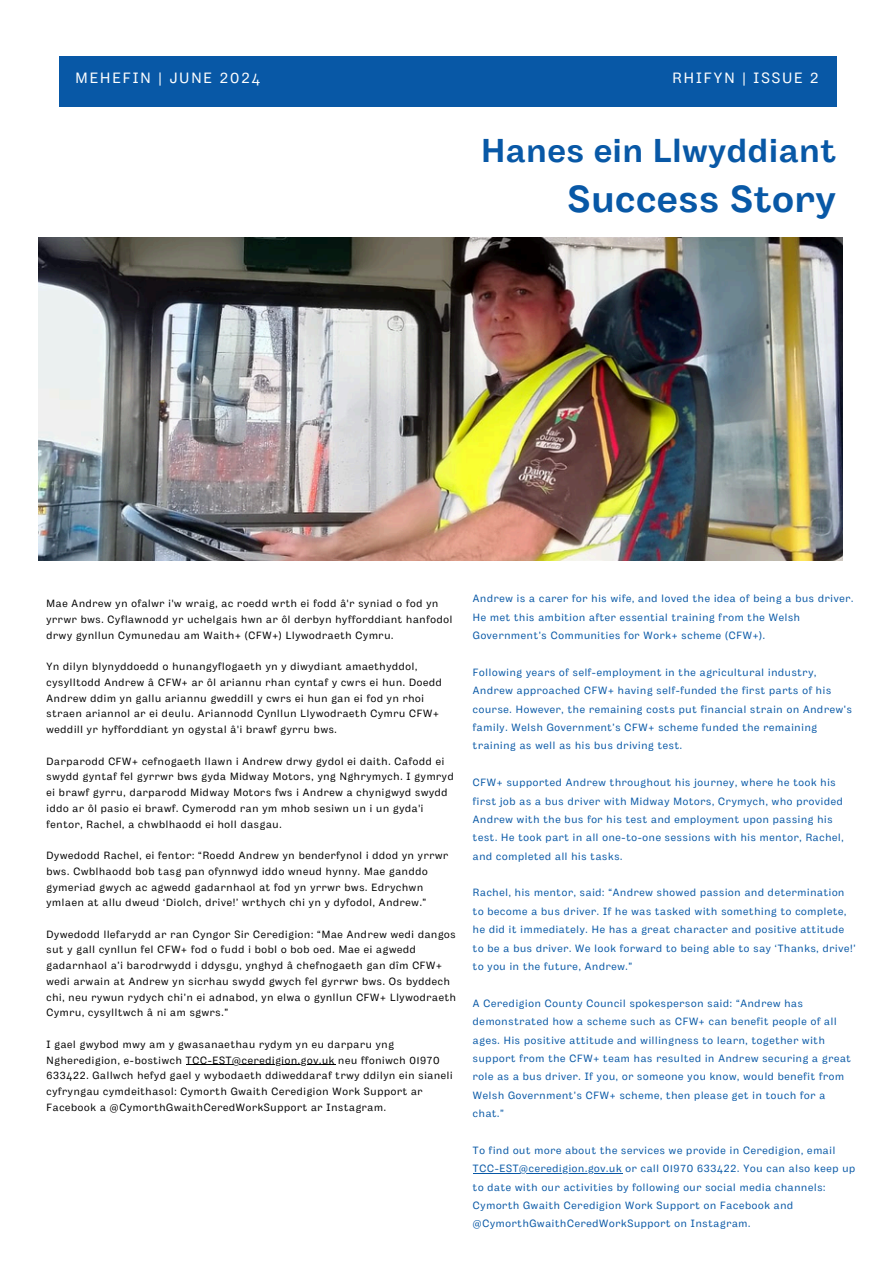
<style>
.page{position:relative;width:894px;height:1264px;background:#fff}
.page>*{position:absolute;margin:0;border:0;box-sizing:border-box;transform-origin:0 0}
.t1{font:700 37.5px "Body Grotesque";letter-spacing:.03em;color:#0858a6}
.t2{font:700 33px "Body Grotesque";letter-spacing:.03em;color:#0858a6}
.t3{font:14.85px "Body Grotesque";letter-spacing:.14em;color:#fff}
.t4{font:10.5px/15.8px "Body Grotesque";letter-spacing:.07em;color:#000}
.t5{font:10.5px/18.5px "Body Grotesque";letter-spacing:.07em;color:#0858a6}
</style>
<div class="page">
<img style="left:39px;top:237px;width:803px;height:323px">
<div style="left:59px;top:56px;width:776px;height:51px;background:#0858a6"></div>
<hr style="left:473px;top:1173px;width:149px;height:1px;background:#0858a6">
<hr style="left:186px;top:1064px;width:149px;height:1px;background:#000">
<p class="t3" style="left:75px;top:69px;width:186px">MEHEFIN | JUNE 2024</p>
<p class="t3" style="left:672px;top:69px;width:147px">RHIFYN | ISSUE 2</p>
<p class="t2" style="left:481px;top:131px;width:356px">Hanes ein Llwyddiant</p>
<p class="t1" style="left:567px;top:177px;width:269px">Success Story</p>
<p class="t4" style="left:46px;top:596px;width:407px">Mae Andrew yn ofalwr i'w wraig, ac roedd wrth ei fodd â'r syniad o fod yn yrrwr bws. Cyflawnodd yr uchelgais hwn ar ôl derbyn hyfforddiant hanfodol drwy gynllun Cymunedau am Waith+ (CFW+) Llywodraeth Cymru.</p>
<p class="t4" style="left:46px;top:659px;width:396px">Yn dilyn blynyddoedd o hunangyflogaeth yn y diwydiant amaethyddol, cysylltodd Andrew â CFW+ ar ôl ariannu rhan cyntaf y cwrs ei hun. Doedd Andrew ddim yn gallu ariannu gweddill y cwrs ei hun gan ei fod yn rhoi straen ariannol ar ei deulu. Ariannodd Cynllun Llywodraeth Cymru CFW+ weddill yr hyfforddiant yn ogystal â'i brawf gyrru bws.</p>
<p class="t4" style="left:46px;top:754px;width:408px">Darparodd CFW+ cefnogaeth llawn i Andrew drwy gydol ei daith. Cafodd ei swydd gyntaf fel gyrrwr bws gyda Midway Motors, yng Nghrymych. I gymryd ei brawf gyrru, darparodd Midway Motors fws i Andrew a chynigwyd swydd iddo ar ôl pasio ei brawf. Cymerodd ran ym mhob sesiwn un i un gyda'i fentor, Rachel, a chwblhaodd ei holl dasgau.</p>
<p class="t4" style="left:46px;top:848px;width:403px">Dywedodd Rachel, ei fentor: “Roedd Andrew yn benderfynol i ddod yn yrrwr bws. Cwblhaodd bob tasg pan ofynnwyd iddo wneud hynny. Mae ganddo gymeriad gwych ac agwedd gadarnhaol at fod yn yrrwr bws. Edrychwn ymlaen at allu dweud ‘Diolch, drive!’ wrthych chi yn y dyfodol, Andrew.”</p>
<p class="t4" style="left:46px;top:927px;width:410px">Dywedodd llefarydd ar ran Cyngor Sir Ceredigion: “Mae Andrew wedi dangos sut y gall cynllun fel CFW+ fod o fudd i bobl o bob oed. Mae ei agwedd gadarnhaol a’i barodrwydd i ddysgu, ynghyd â chefnogaeth gan dîm CFW+ wedi arwain at Andrew yn sicrhau swydd gwych fel gyrrwr bws. Os byddech chi, neu rywun rydych chi’n ei adnabod, yn elwa o gynllun CFW+ Llywodraeth Cymru, cysylltwch â ni am sgwrs.”</p>
<p class="t4" style="left:46px;top:1037px;width:394px">I gael gwybod mwy am y gwasanaethau rydym yn eu darparu yng<br>Ngheredigion, e-bostiwch TCC-EST@ceredigion.gov.uk neu ffoniwch 01970</p>
<p class="t4" style="left:46px;top:1068px;width:407px">633422. Gallwch hefyd gael y wybodaeth ddiweddaraf trwy ddilyn ein sianeli cyfryngau cymdeithasol: Cymorth Gwaith Ceredigion Work Support ar<br>Facebook a @CymorthGwaithCeredWorkSupport ar Instagram.</p>
<h2 class="t5" style="left:473px;top:590px;width:382px">Andrew is a carer for his wife, and loved the idea of being a bus driver.<br>He met this ambition after essential training from the Welsh<br>Government’s Communities for Work+ scheme (CFW+).</h2>
<h1 class="t5" style="left:473px;top:663px;width:380px">Following years of self-employment in the agricultural industry, Andrew approached CFW+ having self-funded the first parts of his course. However, the remaining costs put financial strain on Andrew’s family. Welsh Government’s CFW+ scheme funded the remaining training as well as his bus driving test.</h1>
<p class="t5" style="left:473px;top:774px;width:372px">CFW+ supported Andrew throughout his journey, where he took his first job as a bus driver with Midway Motors, Crymych, who provided Andrew with the bus for his test and employment upon passing his test. He took part in all one-to-one sessions with his mentor, Rachel, and completed all his tasks.</p>
<p class="t5" style="left:473px;top:884px;width:384px">Rachel, his mentor, said: “Andrew showed passion and determination to become a bus driver. If he was tasked with something to complete, he did it immediately. He has a great character and positive attitude to be a bus driver. We look forward to being able to say ‘Thanks, drive!’ to you in the future, Andrew.”</p>
<p class="t5" style="left:473px;top:994px;width:379px">A Ceredigion County Council spokesperson said: “Andrew has demonstrated how a scheme such as CFW+ can benefit people of all ages. His positive attitude and willingness to learn, together with support from the CFW+ team has resulted in Andrew securing a great role as a bus driver. If you, or someone you know, would benefit from Welsh Government’s CFW+ scheme, then please get in touch for a chat.”</p>
<p class="t5" style="left:473px;top:1141px;width:363px">To find out more about the services we provide in Ceredigion, email</p>
<p class="t5" style="left:473px;top:1160px;width:383px">TCC-EST@ceredigion.gov.uk or call 01970 633422. You can also keep up to date with our activities by following our social media channels:<br>Cymorth Gwaith Ceredigion Work Support on Facebook and @CymorthGwaithCeredWorkSupport on Instagram.</p>
</div>
